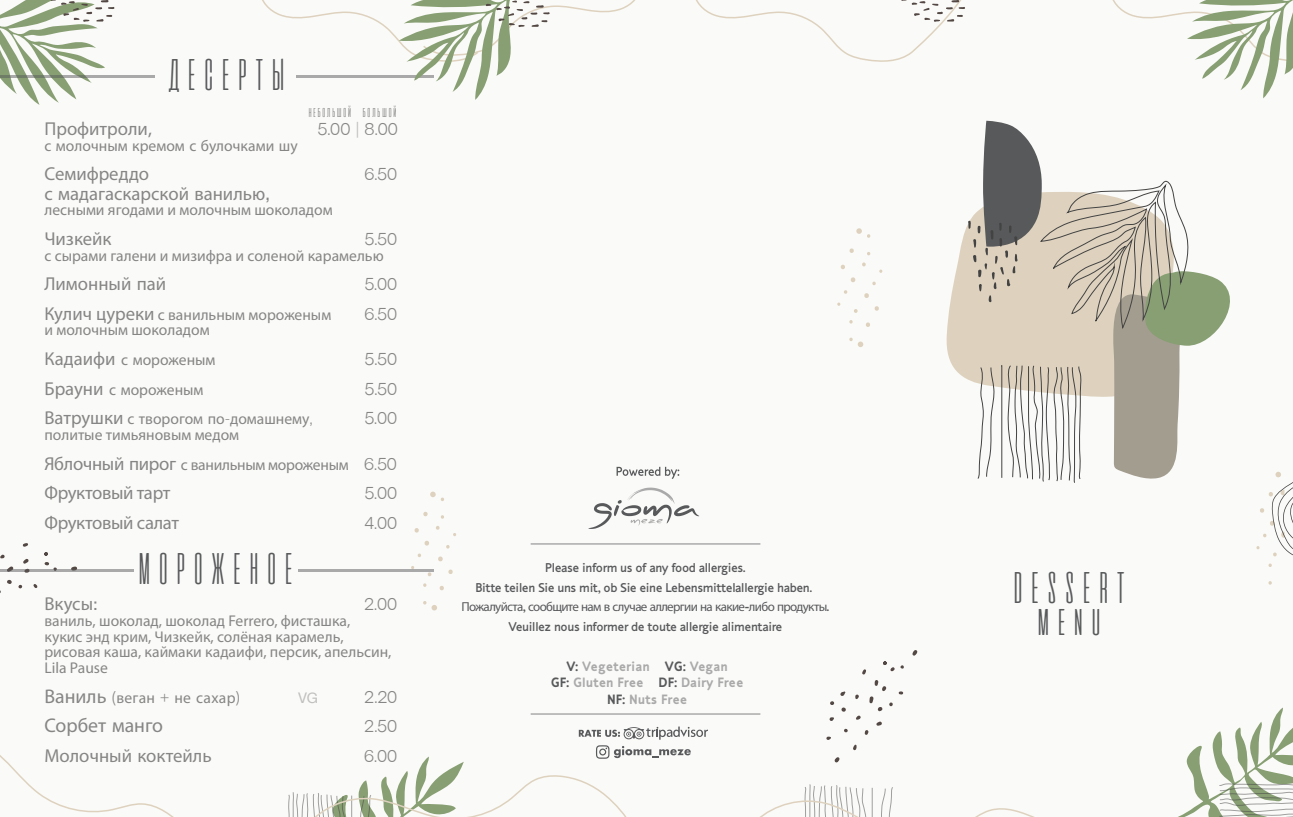
<style>
.page{position:relative;width:1293px;height:817px;background:#fff}
.page>*{position:absolute;margin:0;border:0;box-sizing:border-box;transform-origin:0 0}
.t1{font:200 45px "Alienscows";letter-spacing:-.005em;color:#58595b}
.t2{font:19.8px "Myriad Pro";color:#58595b}
.t3{font:18.75px "Myriad Pro";color:#58595b}
.t4{font:18.75px "Myriad Pro";letter-spacing:-.02em;color:#58595b}
.t5{font:300 17.1px "CF Modern Grotesk";letter-spacing:.005em;color:#58595b}
.t6{font:15.6px/15.6px "Myriad Pro";color:#58595b}
.t7{font:15.6px "Myriad Pro";letter-spacing:.02em;color:#58595b}
.t8{font:200 15.45px "Alienscows";letter-spacing:-.085em;color:#58595b}
.t9{font:15px "CF Modern Grotesk";color:rgb(88 89 91/.5)}
.t10{font:700 13.8px/16.5px "PF Textbook";color:rgb(88 89 91/.5);text-align:center}
.t11{font:500 13.05px/19.5px "PF Textbook";letter-spacing:-.03em;color:#58595b;text-align:center}
.t12{font:13.05px "Myriad Pro";letter-spacing:-.05em;color:#58595b}
.s1{color:rgb(88 89 91/.5)}
.s2{font-family:"CF Modern Grotesk"}
.s3{font-size:18.75px}
.s4{font-family:"CF Modern Grotesk";font-weight:300}
.s5{font-family:"CF Modern Grotesk";font-weight:300;font-size:17.1px}
.s6{font-size:19.8px}
.s7{font-family:"PF Textbook";font-weight:500}
.s8{color:#58595b}
</style>
<div class="page">
<div style="left:0;top:0;width:1293px;height:816px;background:#fafaf8"></div>
<svg style="left:427px;top:572px;width:5px;height:4px"></svg>
<svg style="left:423px;top:512px;width:5px;height:4px"></svg>
<svg style="left:414px;top:528px;width:5px;height:4px"></svg>
<svg style="left:424px;top:540px;width:5px;height:5px"></svg>
<svg style="left:417px;top:553px;width:4px;height:4px"></svg>
<svg style="left:423px;top:601px;width:14px;height:9px"></svg>
<svg style="left:439px;top:586px;width:5px;height:4px"></svg>
<svg style="left:448px;top:569px;width:5px;height:5px"></svg>
<svg style="left:438px;top:556px;width:5px;height:5px"></svg>
<svg style="left:430px;top:491px;width:14px;height:10px"></svg>
<svg style="left:854px;top:309px;width:4px;height:4px"></svg>
<svg style="left:849px;top:248px;width:5px;height:5px"></svg>
<svg style="left:840px;top:265px;width:5px;height:4px"></svg>
<svg style="left:850px;top:277px;width:6px;height:5px"></svg>
<svg style="left:844px;top:290px;width:4px;height:4px"></svg>
<svg style="left:837px;top:302px;width:4px;height:4px"></svg>
<svg style="left:862px;top:262px;width:4px;height:4px"></svg>
<svg style="left:849px;top:337px;width:14px;height:10px"></svg>
<svg style="left:866px;top:322px;width:4px;height:5px"></svg>
<svg style="left:874px;top:306px;width:5px;height:4px"></svg>
<svg style="left:864px;top:293px;width:5px;height:5px"></svg>
<svg style="left:872px;top:281px;width:4px;height:4px"></svg>
<svg style="left:879px;top:269px;width:4px;height:4px"></svg>
<svg style="left:856px;top:228px;width:15px;height:10px"></svg>
<svg style="left:6px;top:566px;width:8px;height:6px"></svg>
<svg style="left:23px;top:558px;width:7px;height:14px"></svg>
<svg style="left:0;top:554px;width:5px;height:4px"></svg>
<svg style="left:7px;top:579px;width:5px;height:5px"></svg>
<svg style="left:22px;top:543px;width:6px;height:4px"></svg>
<svg style="left:18px;top:584px;width:4px;height:4px"></svg>
<svg style="left:71px;top:566px;width:6px;height:3px"></svg>
<svg style="left:44px;top:552px;width:4px;height:4px"></svg>
<svg style="left:45px;top:562px;width:12px;height:10px"></svg>
<svg style="left:33px;top:584px;width:4px;height:4px"></svg>
<svg style="left:844px;top:728px;width:4px;height:5px"></svg>
<svg style="left:841px;top:707px;width:5px;height:5px"></svg>
<svg style="left:912px;top:650px;width:5px;height:5px"></svg>
<svg style="left:834px;top:757px;width:6px;height:5px"></svg>
<svg style="left:853px;top:744px;width:3px;height:6px"></svg>
<svg style="left:826px;top:736px;width:5px;height:4px"></svg>
<svg style="left:829px;top:717px;width:5px;height:4px"></svg>
<svg style="left:840px;top:691px;width:5px;height:4px"></svg>
<svg style="left:830px;top:701px;width:4px;height:4px"></svg>
<svg style="left:855px;top:661px;width:49px;height:74px"></svg>
<svg style="left:0;top:0;width:115px;height:105px"></svg>
<svg style="left:0;top:755px;width:172px;height:61px"></svg>
<hr style="left:0;top:75px;width:155px;height:3px;background:#58595b">
<hr style="left:0;top:569px;width:133px;height:2px;background:#58595b">
<hr style="left:299px;top:569px;width:135px;height:2px;background:#58595b">
<svg style="left:262px;top:0;width:373px;height:100px"></svg>
<svg style="left:1178px;top:707px;width:115px;height:110px"></svg>
<svg style="left:1256px;top:471px;width:37px;height:96px"></svg>
<svg style="left:1112px;top:0;width:181px;height:98px"></svg>
<svg style="left:696px;top:0;width:269px;height:62px"></svg>
<svg style="left:761px;top:784px;width:271px;height:32px"></svg>
<svg style="left:579px;top:726px;width:129px;height:13px"></svg>
<svg style="left:288px;top:745px;width:403px;height:71px"></svg>
<hr style="left:530px;top:713px;width:230px;height:1px;background:#58595b">
<hr style="left:530px;top:543px;width:230px;height:1px;background:#58595b">
<svg style="left:616px;top:466px;width:63px;height:13px"></svg>
<svg style="left:588px;top:487px;width:111px;height:42px"></svg>
<svg style="left:946px;top:227px;width:21px;height:152px;fill:#ded2be"></svg>
<svg style="left:967px;top:121px;width:263px;height:362px"></svg>
<h1 class="t1" style="left:164px;top:51px;width:126px">ДЕСЕРТЫ</h1>
<p class="t8" style="left:307px;top:104px;width:93px">небольшой большой</p>
<p class="t3" style="left:44px;top:117px;width:109px">Профитроли,</p>
<p class="t5" style="left:318px;top:119px;width:82px">5.00 <span class="s1">|</span> 8.00</p>
<p class="t6" style="left:44px;top:137px;width:255px">с молочным кремом с булочками шу</p>
<p class="t3" style="left:44px;top:162px;width:106px">Семифреддо</p>
<p class="t5" style="left:364px;top:164px;width:34px">6.50</p>
<p class="t3" style="left:44px;top:182px;width:227px">с мадагаскарской ванилью<span class="s2">,</span></p>
<p class="t6" style="left:44px;top:202px;width:290px">лесными ягодами и молочным шоколадом</p>
<p class="t3" style="left:44px;top:227px;width:69px">Чизкейк</p>
<p class="t5" style="left:365px;top:229px;width:34px">5.50</p>
<p class="t6" style="left:44px;top:247px;width:341px">с сырами галени и мизифра и соленой карамелью</p>
<p class="t3" style="left:44px;top:272px;width:123px">Лимонный пай</p>
<p class="t5" style="left:365px;top:274px;width:34px">5.00</p>
<p class="t6" style="left:44px;top:306px;width:288px"><span class="s3">Кулич цуреки</span> с ванильным мороженым</p>
<p class="t5" style="left:364px;top:304px;width:34px">6.50</p>
<p class="t6" style="left:44px;top:315px;width:173px;line-height:29.5px">и молочным шоколадом<br><span class="s3">Кадаифи</span> с мороженым</p>
<p class="t5" style="left:365px;top:349px;width:34px">5.50</p>
<p class="t6" style="left:44px;top:381px;width:161px"><span class="s3">Брауни</span> с мороженым</p>
<p class="t5" style="left:365px;top:379px;width:34px">5.50</p>
<p class="t6" style="left:44px;top:411px;width:270px"><span class="s3">Ватрушки</span> с творогом по<span class="s4">-</span>домашнему<span class="s4">,</span></p>
<p class="t5" style="left:365px;top:408px;width:34px">5.00</p>
<p class="t6" style="left:44px;top:419px;width:354px;line-height:29.5px">политые тимьяновым медом<br><span class="s3">Яблочный пирог</span> с ванильным мороженым <span class="s5">6.50</span></p>
<p class="t4" style="left:44px;top:481px;width:128px">Фруктовый тарт</p>
<p class="t5" style="left:365px;top:483px;width:34px">5.00</p>
<p class="t4" style="left:44px;top:511px;width:136px">Фруктовый салат</p>
<p class="t5" style="left:364px;top:513px;width:34px">4.00</p>
<h1 class="t1" style="left:134px;top:544px;width:164px">МОРОЖЕНОЕ</h1>
<p class="t3" style="left:44px;top:592px;width:55px">Вкусы<span class="s2">:</span></p>
<p class="t5" style="left:364px;top:594px;width:34px">2.00</p>
<p class="t6" style="left:44px;top:612px;width:348px">ваниль, шоколад, шоколад Ferrero, фисташка, кукис энд крим, Чизкейк, солёная карамель, рисовая каша, каймаки кадаифи, персик, апельсин, Lila Pause</p>
<p class="t7" style="left:44px;top:687px;width:197px"><span class="s6">Ваниль</span> <span class="s4">(</span>веган <span class="s4">+</span> не сахар<span class="s4">)</span></p>
<p class="t9" style="left:298px;top:688px;width:21px">VG</p>
<p class="t5" style="left:364px;top:686px;width:34px">2.20</p>
<p class="t2" style="left:44px;top:713px;width:120px">Сорбет манго</p>
<p class="t5" style="left:364px;top:716px;width:34px">2.50</p>
<p class="t3" style="left:44px;top:743px;width:169px">Молочный коктейль</p>
<p class="t5" style="left:364px;top:746px;width:35px">6.00</p>
<p class="t11" style="left:475px;top:558px;width:338px">Please inform us of any food allergies.<br>Bitte teilen Sie uns mit, ob Sie eine Lebensmittelallergie haben.</p>
<p class="t12" style="left:461px;top:598px;width:369px">Пожалуйста<span class="s7">,</span> сообщите нам в случае аллергии на какие<span class="s7">-</span>либо продукты<span class="s7">.</span></p>
<p class="t11" style="left:508px;top:616px;width:275px">Veuillez nous informer de toute allergie alimentaire</p>
<p class="t10" style="left:551px;top:658px;width:194px"><span class="s8">V:</span> Vegeterian <span class="s8">VG:</span> Vegan<br><span class="s8">GF:</span> Gluten Free <span class="s8">DF:</span> Dairy Free<br><span class="s8">NF:</span> Nuts Free</p>
<h1 class="t1" style="left:1009px;top:563px;width:121px">DESSERT</h1>
<h1 class="t1" style="left:1033px;top:595px;width:73px">menu</h1>
</div>
